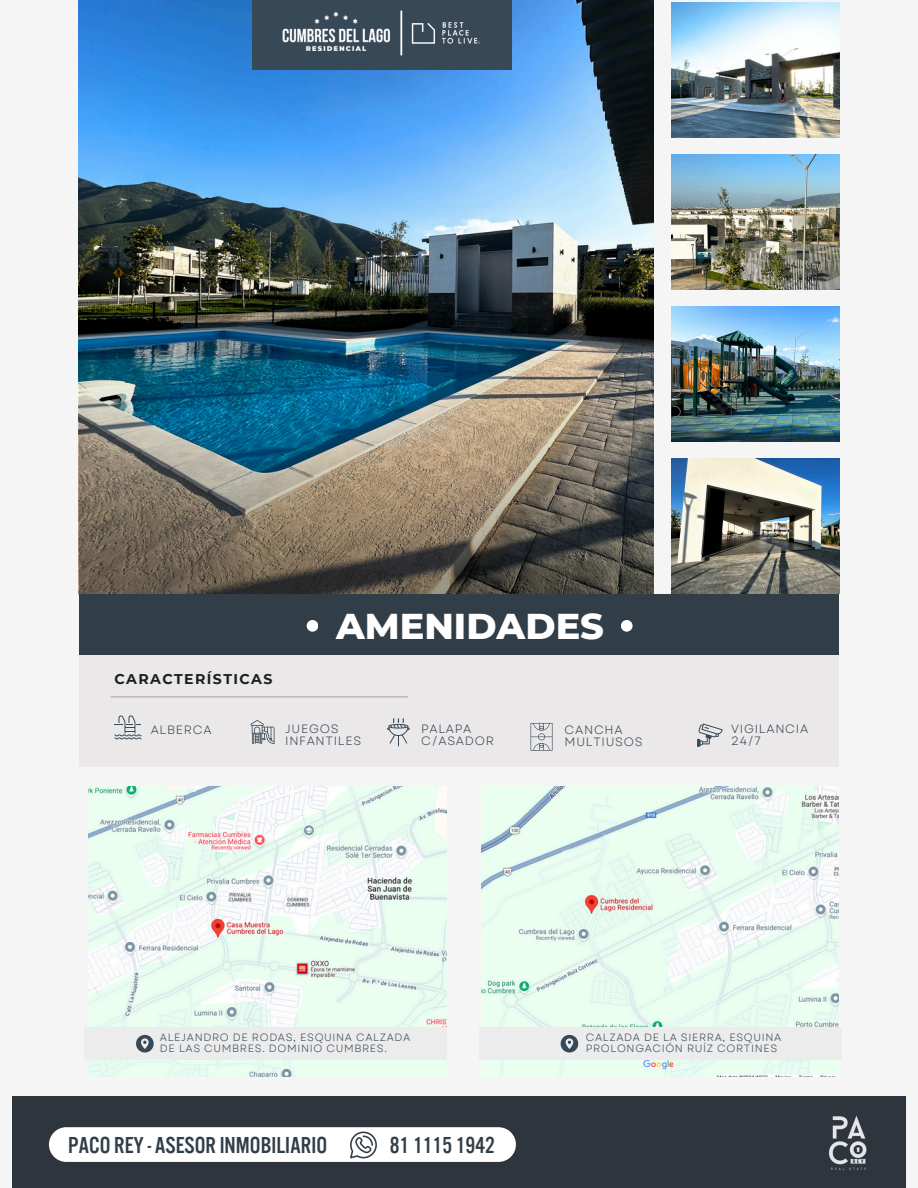
<style>
.page{position:relative;width:918px;height:1188px;background:#f5f5f5}
.page>*{position:absolute;margin:0;border:0;box-sizing:border-box;transform-origin:0 0}
.t1{font:800 36.6px "Montserrat";color:#fff}
.t2{font:23.85px "Alternate Gothic Pro No 3";color:#313e48}
.t3{font:700 14.1px "Montserrat";letter-spacing:.1em;color:#1e1e1e}
.t4{font:12px/12px "Garet";letter-spacing:.06em;color:#374856}
.t5{font:10.5px/11.4px "Garet";letter-spacing:.06em;color:#374856}
</style>
<div class="page">
<img style="left:79px;top:0;width:575px;height:154px">
<img style="left:79px;top:154px;width:575px;height:440px">
<div style="left:79px;top:594px;width:760px;height:173px;background:#eae8e8"></div>
<div style="left:79px;top:594px;width:760px;height:61px;background:#313e48"></div>
<hr style="left:111px;top:696px;width:297px;height:1px;background:#b2a69d">
<div style="left:253px;top:0;width:259px;height:70px;background:#374856"></div>
<img style="left:282px;top:11px;width:108px;height:41px">
<img style="left:402px;top:10px;width:78px;height:46px">
<hr style="left:400px;top:11px;width:2px;height:44px;background:#fff">
<div style="left:12px;top:1096px;width:894px;height:92px;background:#2e353d"></div>
<div style="left:49px;top:1127px;width:467px;height:35px;background:#fff;border-radius:17px"></div>
<svg style="left:350px;top:1132px;width:27px;height:26px"></svg>
<img style="left:828px;top:1116px;width:39px;height:54px">
<svg style="left:531px;top:723px;width:22px;height:28px"></svg>
<svg style="left:697px;top:724px;width:26px;height:23px"></svg>
<svg style="left:251px;top:720px;width:24px;height:24px"></svg>
<svg style="left:115px;top:715px;width:26px;height:24px"></svg>
<svg style="left:387px;top:718px;width:22px;height:28px"></svg>
<img style="left:672px;top:2px;width:167px;height:135px">
<img style="left:672px;top:155px;width:167px;height:135px">
<img style="left:672px;top:307px;width:167px;height:135px">
<img style="left:672px;top:459px;width:167px;height:135px">
<img style="left:89px;top:787px;width:357px;height:289px">
<img style="left:481px;top:787px;width:358px;height:289px">
<div style="left:84px;top:1028px;width:362px;height:32px;background:#edecec"></div>
<div style="left:479px;top:1028px;width:362px;height:32px;background:#edecec"></div>
<svg style="left:136px;top:1035px;width:18px;height:18px"></svg>
<svg style="left:561px;top:1035px;width:17px;height:18px"></svg>
<div style="left:307px;top:620px;width:11px;height:12px;background:#fff;border-radius:50%"></div>
<div style="left:621px;top:620px;width:12px;height:12px;background:#fff;border-radius:50%"></div>
<p class="t3" style="left:115px;top:670px;width:160px">CARACTERÍSTICAS</p>
<h4 class="t1" style="left:336px;top:603px;width:269px">AMENIDADES</h4>
<h3 class="t4" style="left:285px;top:723px;width:78px">JUEGOS<br>INFANTILES</h3>
<p class="t4" style="left:151px;top:724px;width:62px">ALBERCA</p>
<h4 class="t4" style="left:421px;top:723px;width:74px">PALAPA<br>C/ASADOR</h4>
<p class="t4" style="left:565px;top:724px;width:80px">CANCHA<br>MULTIUSOS</p>
<h1 class="t4" style="left:731px;top:723px;width:78px">VIGILANCIA<br>24/7</h1>
<p class="t5" style="left:160px;top:1032px;width:252px">ALEJANDRO DE RODAS, ESQUINA CALZADA<br>DE LAS CUMBRES. DOMINIO CUMBRES.</p>
<h4 class="t5" style="left:586px;top:1032px;width:197px">CALZADA DE LA SIERRA, ESQUINA<br>PROLONGACIÓN RUÍZ CORTINES</h4>
<p class="t2" style="left:68px;top:1133px;width:261px">PACO REY - ASESOR INMOBILIARIO</p>
<h2 class="t2" style="left:390px;top:1133px;width:107px">81 1115 1942</h2>
</div>
